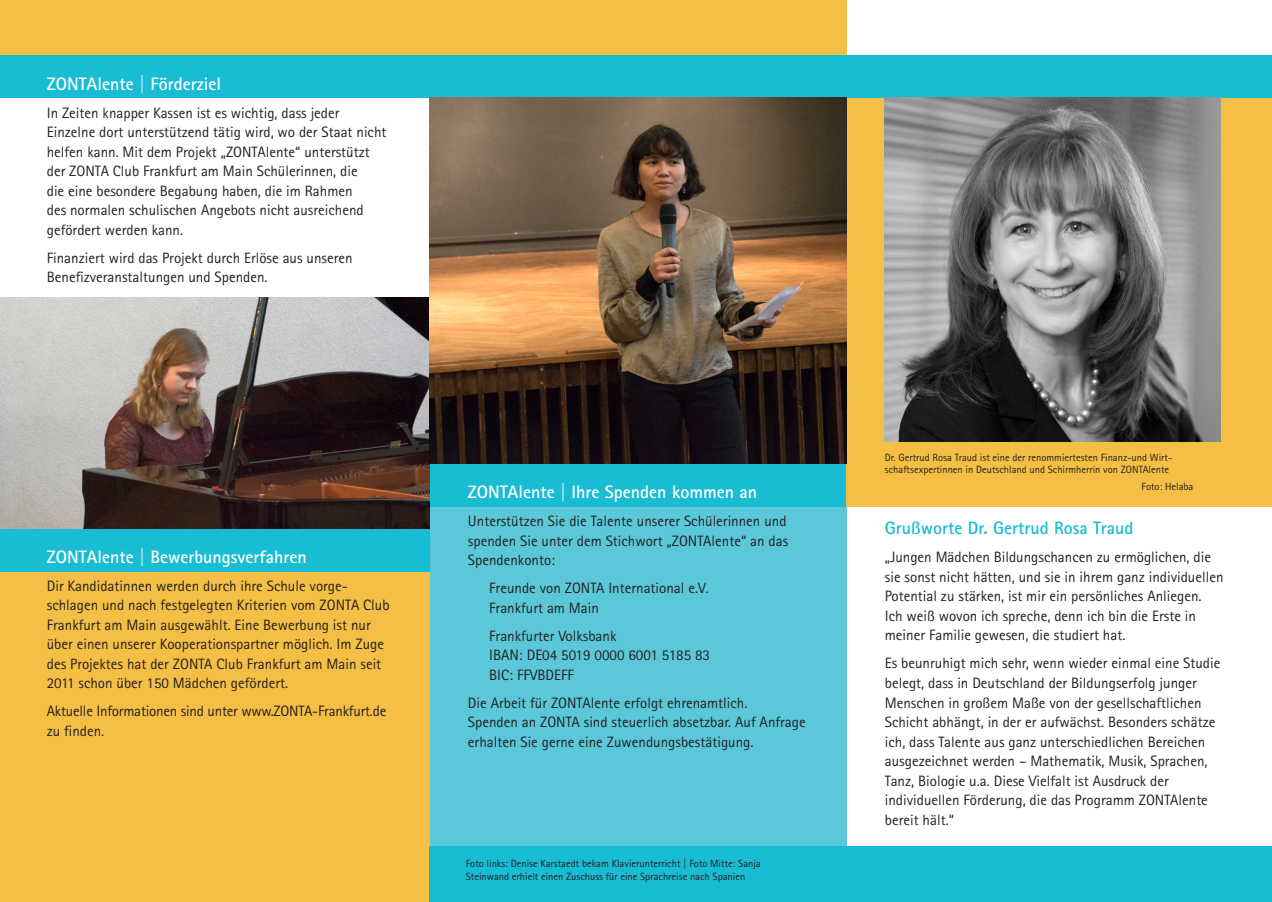
<style>
.page{position:relative;width:1272px;height:902px;background:#fff}
.page>*{position:absolute;margin:0;border:0;box-sizing:border-box;transform-origin:0 0}
.t1{font:700 18px "AT Rotis Sans Serif";color:#fff}
.t2{font:700 18px "AT Rotis Sans Serif";color:#18bdd4}
.t3{font:15px/19.5px "AT Rotis Sans Serif";color:#231f20}
.t4{font:10.5px/12.6px "AT Rotis Sans Serif";color:#231f20}
</style>
<div class="page">
<div style="left:429px;top:472px;width:417px;height:389px;background:#5bc8d9"></div>
<div style="left:429px;top:463px;width:417px;height:43px;background:#18bdd4"></div>
<div style="left:0;top:0;width:846px;height:64px;background:#f5bf45"></div>
<img style="left:0;top:298px;width:429px;height:231px">
<div style="left:0;top:529px;width:429px;height:372px;background:#f5bf45"></div>
<div style="left:846px;top:81px;width:425px;height:425px;background:#f5bf45"></div>
<div style="left:0;top:55px;width:1271px;height:43px;background:#18bdd4"></div>
<div style="left:0;top:529px;width:429px;height:43px;background:#18bdd4"></div>
<img style="left:884px;top:98px;width:336px;height:343px">
<div style="left:429px;top:846px;width:842px;height:55px;background:#18bdd4"></div>
<img style="left:429px;top:98px;width:417px;height:365px">
<p class="t1" style="left:47px;top:72px;width:176px">ZONTAlente | Förderziel</p>
<p class="t3" style="left:47px;top:103px;width:341px">In Zeiten knapper Kassen ist es wichtig, dass jeder Einzelne dort unterstützend tätig wird, wo der Staat nicht helfen kann. Mit dem Projekt „ZONTAlente“ unterstützt der ZONTA Club Frankfurt am Main Schülerinnen, die<br>die eine besondere Begabung haben, die im Rahmen<br>des normalen schulischen Angebots nicht ausreichend gefördert werden kann.</p>
<p class="t3" style="left:47px;top:248px;width:307px">Finanziert wird das Projekt durch Erlöse aus unseren<br>Benefizveranstaltungen und Spenden.</p>
<p class="t1" style="left:47px;top:545px;width:261px">ZONTAlente | Bewerbungsverfahren</p>
<p class="t3" style="left:47px;top:575px;width:344px">Dir Kandidatinnen werden durch ihre Schule vorge&shy;schlagen und nach festgelegten Kriterien vom ZONTA Club Frankfurt am Main ausgewählt. Eine Bewerbung ist nur über einen unserer Kooperationspartner möglich. Im Zuge des Projektes hat der ZONTA Club Frankfurt am Main seit 2011 schon über 150 Mädchen gefördert.</p>
<p class="t3" style="left:47px;top:701px;width:341px">Aktuelle Informationen sind unter www.ZONTA-Frankfurt.de zu finden.</p>
<p class="t1" style="left:468px;top:480px;width:290px">ZONTAlente | Ihre Spenden kommen an</p>
<p class="t3" style="left:468px;top:511px;width:322px;text-align:justify">Unterstützen Sie die Talente unserer Schülerinnen und spenden Sie unter dem Stichwort „ZONTAlente“ an das Spendenkonto:</p>
<p class="t3" style="left:489px;top:578px;width:221px">Freunde von ZONTA International e.V.<br>Frankfurt am Main</p>
<p class="t3" style="left:489px;top:625px;width:222px">Frankfurter Volksbank<br>IBAN: DE04 5019 0000 6001 5185 83<br>BIC: FFVBDEFF</p>
<p class="t3" style="left:468px;top:692px;width:339px">Die Arbeit für ZONTAlente erfolgt ehrenamtlich.<br>Spenden an ZONTA sind steuerlich absetzbar. Auf Anfrage erhalten Sie gerne eine Zuwendungsbestätigung.</p>
<p class="t4" style="left:466px;top:857px;width:296px">Foto links: Denise Karstaedt bekam Klavierunterricht | Foto Mitte: Sanja<br>Steinwand erhielt einen Zuschuss für eine Sprachreise nach Spanien</p>
<p class="t4" style="left:884px;top:450px;width:289px">Dr. Gertrud Rosa Traud ist eine der renommiertesten Finanz-und Wirt&shy;schaftsexpertinnen in Deutschland und Schirmherrin von ZONTAlente</p>
<p class="t4" style="left:1141px;top:480px;width:53px">Foto: Helaba</p>
<p class="t2" style="left:884px;top:517px;width:250px">Grußworte Dr. Gertrud Rosa Traud</p>
<p class="t3" style="left:884px;top:547px;width:340px">„Jungen Mädchen Bildungschancen zu ermöglichen, die sie sonst nicht hätten, und sie in ihrem ganz individuellen Potential zu stärken, ist mir ein persönliches Anliegen.<br>Ich weiß wovon ich spreche, denn ich bin die Erste in meiner Familie gewesen, die studiert hat.</p>
<p class="t3" style="left:884px;top:653px;width:337px">Es beunruhigt mich sehr, wenn wieder einmal eine Studie belegt, dass in Deutschland der Bildungserfolg junger Menschen in großem Maße von der gesellschaftlichen Schicht abhängt, in der er aufwächst. Besonders schätze ich, dass Talente aus ganz unterschiedlichen Bereichen ausgezeichnet werden – Mathematik, Musik, Sprachen, Tanz, Biologie u.a. Diese Vielfalt ist Ausdruck der individuellen Förderung, die das Programm ZONTAlente bereit hält.“</p>
</div>
